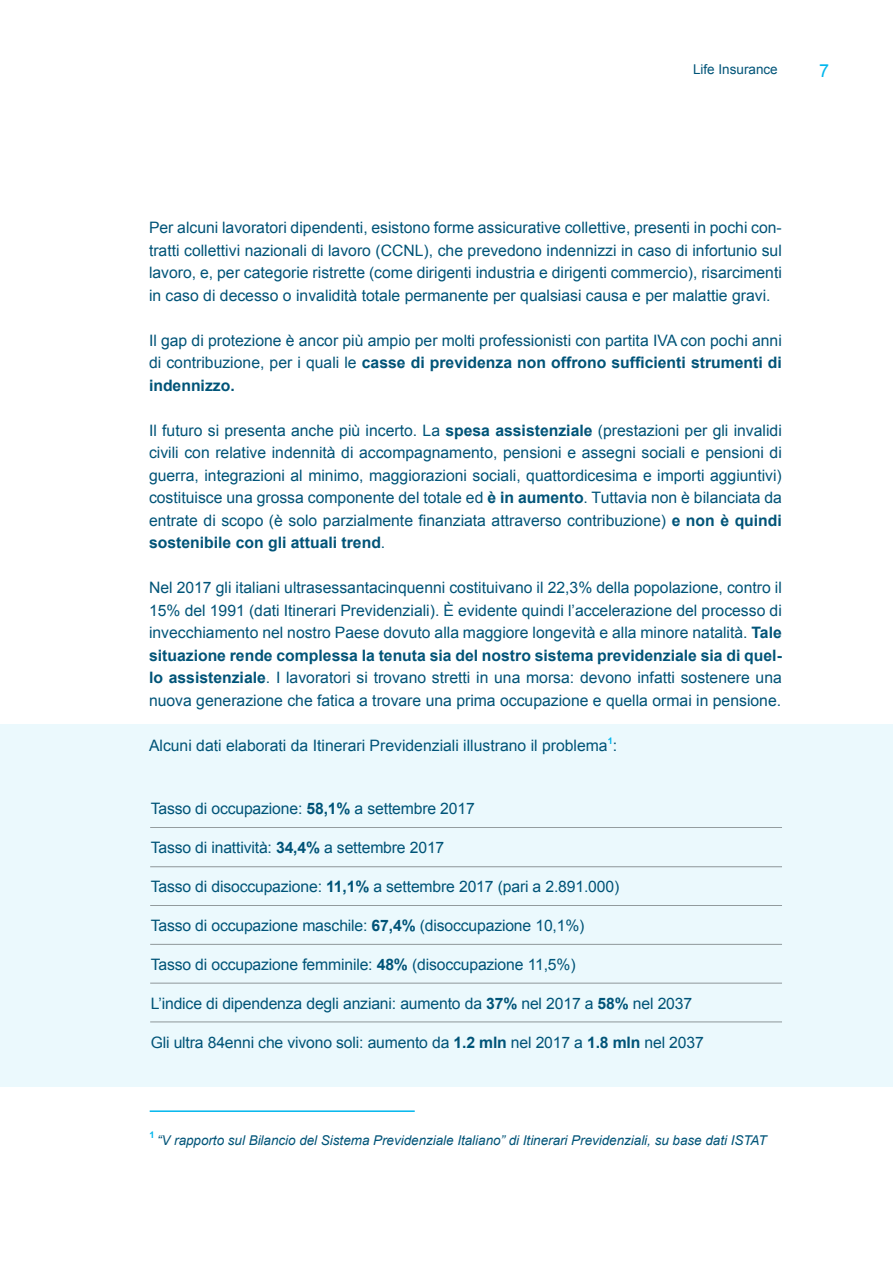
<style>
.page{position:relative;width:893px;height:1263px;background:#fff}
.page>*{position:absolute;margin:0;border:0;box-sizing:border-box;transform-origin:0 0}
.t1{font:18px "Arial";color:#00b6ed}
.t2{font:15.75px/22.5px "Arial";letter-spacing:-.01em;color:#005478;text-align:justify}
.t3{font:italic 13.5px "Arial";letter-spacing:-.005em;color:#005478}
.t4{font:13.5px "Arial";color:#005478}
.t5{font:700 9.15px "Arial";color:#00b6ed}
.s1{font-weight:700}
</style>
<div class="page">
<div style="left:0;top:724px;width:893px;height:362px;background:#ebf9fd"></div>
<hr style="left:150px;top:827px;width:632px;height:1px;background:#000">
<hr style="left:150px;top:866px;width:632px;height:1px;background:#000">
<hr style="left:150px;top:905px;width:632px;height:1px;background:#000">
<hr style="left:150px;top:944px;width:632px;height:1px;background:#000">
<hr style="left:150px;top:983px;width:632px;height:1px;background:#000">
<hr style="left:150px;top:1022px;width:632px;height:1px;background:#000">
<hr style="left:150px;top:1110px;width:265px;height:2px;background:#00b6ed">
<p class="t4" style="left:693px;top:61px;width:86px">Life Insurance</p>
<p class="t1" style="left:819px;top:61px;width:12px">7</p>
<p class="t2" style="left:149px;top:216px;width:634px">Per alcuni lavoratori dipendenti, esistono forme assicurative collettive, presenti in pochi con&shy;tratti collettivi nazionali di lavoro (CCNL), che prevedono indennizzi in caso di infortunio sul lavoro, e, per categorie ristrette (come dirigenti industria e dirigenti commercio), risarcimenti in caso di decesso o invalidità totale permanente per qualsiasi causa e per malattie gravi.</p>
<p class="t2" style="left:149px;top:329px;width:634px">Il gap di protezione è ancor più ampio per molti professionisti con partita IVA con pochi anni di contribuzione, per i quali le <span class="s1">casse di previdenza non offrono sufficienti strumenti di indennizzo.</span></p>
<p class="t2" style="left:149px;top:419px;width:634px">Il futuro si presenta anche più incerto. La <span class="s1">spesa assistenziale</span> (prestazioni per gli invalidi civili con relative indennità di accompagnamento, pensioni e assegni sociali e pensioni di guerra, integrazioni al minimo, maggiorazioni sociali, quattordicesima e importi aggiuntivi) costituisce una grossa componente del totale ed <span class="s1">è in aumento</span>. Tuttavia non è bilanciata da entrate di scopo (è solo parzialmente finanziata attraverso contribuzione) <span class="s1">e non è quindi sostenibile con gli attuali trend</span>.</p>
<p class="t2" style="left:149px;top:576px;width:634px">Nel 2017 gli italiani ultrasessantacinquenni costituivano il 22,3% della popolazione, contro il 15% del 1991 (dati Itinerari Previdenziali). È evidente quindi l’accelerazione del processo di invecchiamento nel nostro Paese dovuto alla maggiore longevità e alla minore natalità. <span class="s1">Tale situazione rende complessa la tenuta sia del nostro sistema previdenziale sia di quel&shy;lo assistenziale</span>. I lavoratori si trovano stretti in una morsa: devono infatti sostenere una nuova generazione che fatica a trovare una prima occupazione e quella ormai in pensione.</p>
<p class="t2" style="left:149px;top:734px;width:470px">Alcuni dati elaborati da Itinerari Previdenziali illustrano il problema<sup>1</sup>:</p>
<p class="t2" style="left:151px;top:797px;width:326px">Tasso di occupazione: <span class="s1">58,1%</span> a settembre 2017</p>
<p class="t2" style="left:151px;top:836px;width:295px">Tasso di inattività: <span class="s1">34,4%</span> a settembre 2017</p>
<p class="t2" style="left:151px;top:875px;width:470px">Tasso di disoccupazione: <span class="s1">11,1%</span> a settembre 2017 (pari a 2.891.000)</p>
<p class="t2" style="left:151px;top:914px;width:435px">Tasso di occupazione maschile: <span class="s1">67,4%</span> (disoccupazione 10,1%)</p>
<p class="t2" style="left:151px;top:953px;width:426px">Tasso di occupazione femminile: <span class="s1">48%</span> (disoccupazione 11,5%)</p>
<p class="t2" style="left:151px;top:992px;width:543px">L’indice di dipendenza degli anziani: aumento da <span class="s1">37%</span> nel 2017 a <span class="s1">58%</span> nel 2037</p>
<p class="t2" style="left:151px;top:1031px;width:555px">Gli ultra 84enni che vivono soli: aumento da <span class="s1">1.2 mln</span> nel 2017 a <span class="s1">1.8 mln</span> nel 2037</p>
<p class="t5" style="left:149px;top:1130px;width:7px">1</p>
<p class="t3" style="left:157px;top:1133px;width:611px">“V rapporto sul Bilancio del Sistema Previdenziale Italiano” di Itinerari Previdenziali, su base dati ISTAT</p>
</div>
